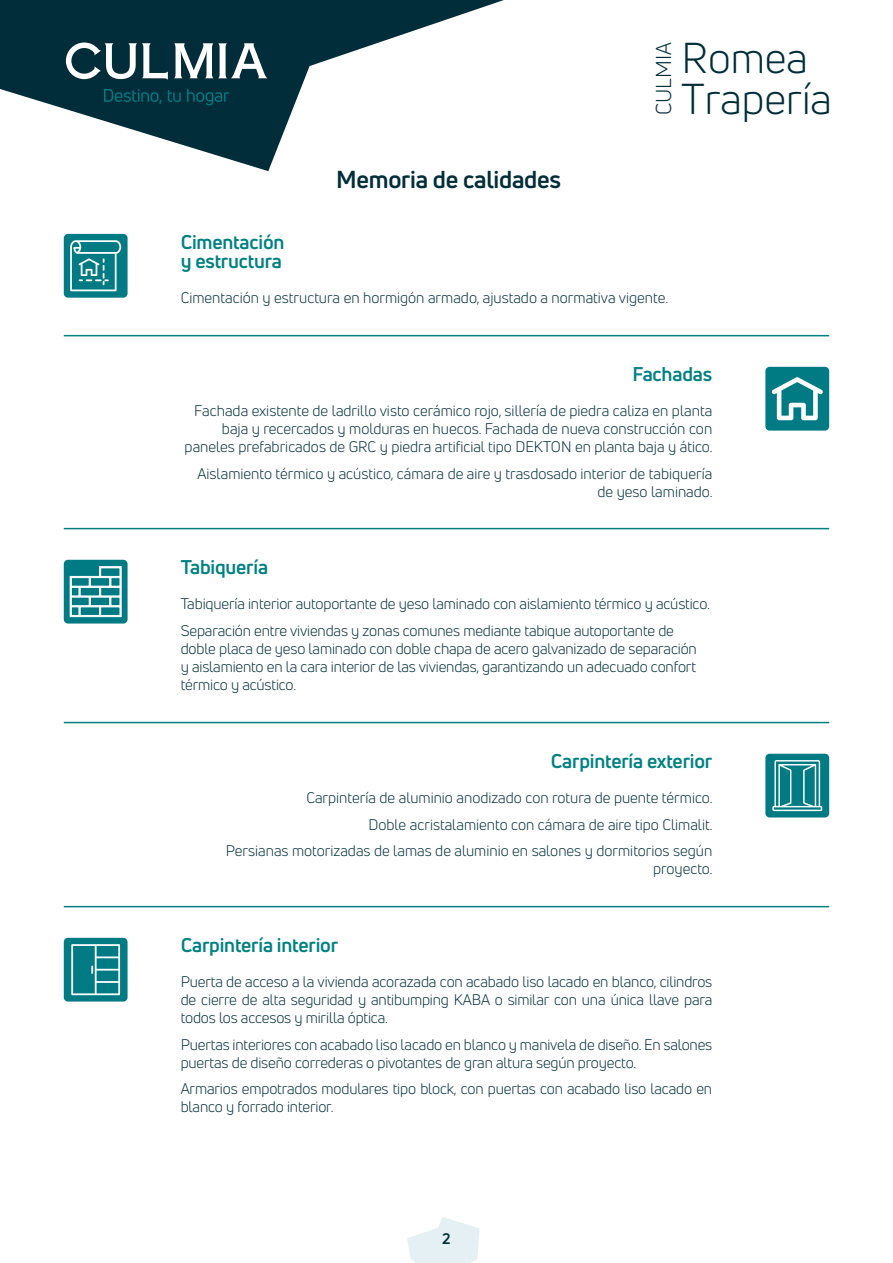
<style>
.page{position:relative;width:893px;height:1263px;background:#fff}
.page>*{position:absolute;margin:0;border:0;box-sizing:border-box;transform-origin:0 0}
.t1{font:42.3px/41.4px "Uni Neue";color:#002d39}
.t2{font:700 24px "Uni Neue";letter-spacing:-.01em;color:#002d39}
.t3{font:21.15px "Uni Neue";color:#002d39}
.t4{font:700 19.5px/19.5px "Uni Neue";letter-spacing:-.01em;color:#008182}
.t5{font:15px/18px "Uni Neue";letter-spacing:-.01em;color:#002d39;text-align:right}
.t6{font:700 15px "Uni Neue";color:#002d39}
</style>
<div class="page">
<svg style="left:0;top:0;width:504px;height:171px"></svg>
<svg style="left:407px;top:1217px;width:73px;height:46px"></svg>
<svg style="left:174px;top:43px;width:93px;height:35px"></svg>
<svg style="left:66px;top:43px;width:102px;height:37px"></svg>
<svg style="left:104px;top:89px;width:125px;height:16px;background:#003e49"></svg>
<div style="left:64px;top:234px;width:64px;height:64px;background:#007b84;border-radius:4px"></div>
<svg style="left:70px;top:240px;width:51px;height:51px"></svg>
<div style="left:64px;top:560px;width:64px;height:63px;background:#007b84;border-radius:4px"></div>
<svg style="left:69px;top:566px;width:53px;height:51px"></svg>
<div style="left:765px;top:754px;width:64px;height:63px;background:#007b84;border-radius:4px"></div>
<svg style="left:772px;top:760px;width:50px;height:51px"></svg>
<div style="left:64px;top:938px;width:64px;height:63px;background:#007b84;border-radius:4px"></div>
<svg style="left:71px;top:944px;width:49px;height:51px"></svg>
<div style="left:765px;top:367px;width:64px;height:64px;background:#007b84;border-radius:4px"></div>
<svg style="left:771px;top:377px;width:52px;height:43px"></svg>
<hr style="left:64px;top:335px;width:765px;height:1px;background:#008182">
<hr style="left:64px;top:528px;width:765px;height:1px;background:#008182">
<hr style="left:64px;top:722px;width:765px;height:1px;background:#008182">
<hr style="left:64px;top:906px;width:765px;height:1px;background:#008182">
<h2 class="t2" style="left:336px;top:164px;width:226px">Memoria de calidades</h2>
<h3 class="t3" style="left:651px;top:115px;width:74px;rotate:-90deg">CULMIA</h3>
<h1 class="t1" style="left:682px;top:37px;width:152px">Romea<br>Trapería</h1>
<h3 class="t4" style="left:181px;top:231px;width:105px">Cimentación y estructura</h3>
<p class="t5" style="left:181px;top:289px;width:489px">Cimentación y estructura en hormigón armado, ajustado a normativa vigente.</p>
<h3 class="t4" style="left:632px;top:364px;width:81px">Fachadas</h3>
<p class="t5" style="left:185px;top:402px;width:529px">Fachada existente de ladrillo visto cerámico rojo, sillería de piedra caliza en planta baja y recercados y molduras en huecos. Fachada de nueva construcción con paneles prefabricados de GRC y piedra artificial tipo DEKTON en planta baja y ático.</p>
<p class="t5" style="left:198px;top:464px;width:517px">Aislamiento térmico y acústico, cámara de aire y trasdosado interior de tabiquería de yeso laminado.</p>
<h3 class="t4" style="left:181px;top:557px;width:89px">Tabiquería</h3>
<p class="t5" style="left:181px;top:591px;width:531px;line-height:26.5px;text-align:left">Tabiquería interior autoportante de yeso laminado con aislamiento térmico y acústico.<br>Separación entre viviendas y zonas comunes mediante tabique autoportante de</p>
<p class="t5" style="left:181px;top:639px;width:518px;text-align:justify">doble placa de yeso laminado con doble chapa de acero galvanizado de separación y aislamiento en la cara interior de las viviendas, garantizando un adecuado confort térmico y acústico.</p>
<h3 class="t4" style="left:551px;top:751px;width:163px">Carpintería exterior</h3>
<p class="t5" style="left:226px;top:785px;width:488px;line-height:26.5px">Carpintería de aluminio anodizado con rotura de puente térmico.<br>Doble acristalamiento con cámara de aire tipo Climalit.<br>Persianas motorizadas de lamas de aluminio en salones y dormitorios según</p>
<p class="t5" style="left:653px;top:860px;width:61px">proyecto.</p>
<h3 class="t4" style="left:181px;top:935px;width:159px">Carpintería interior</h3>
<p class="t5" style="left:181px;top:973px;width:533px;text-align:justify">Puerta de acceso a la vivienda acorazada con acabado liso lacado en blanco, cilindros de cierre de alta seguridad y antibumping KABA o similar con una única llave para todos los accesos y mirilla óptica.</p>
<p class="t5" style="left:181px;top:1035px;width:533px;text-align:left">Puertas interiores con acabado liso lacado en blanco y manivela de diseño. En salones puertas de diseño correderas o pivotantes de gran altura según proyecto.</p>
<p class="t5" style="left:181px;top:1080px;width:533px;text-align:left">Armarios empotrados modulares tipo block, con puertas con acabado liso lacado en blanco y forrado interior.</p>
<p class="t6" style="left:442px;top:1229px;width:10px">2</p>
</div>
